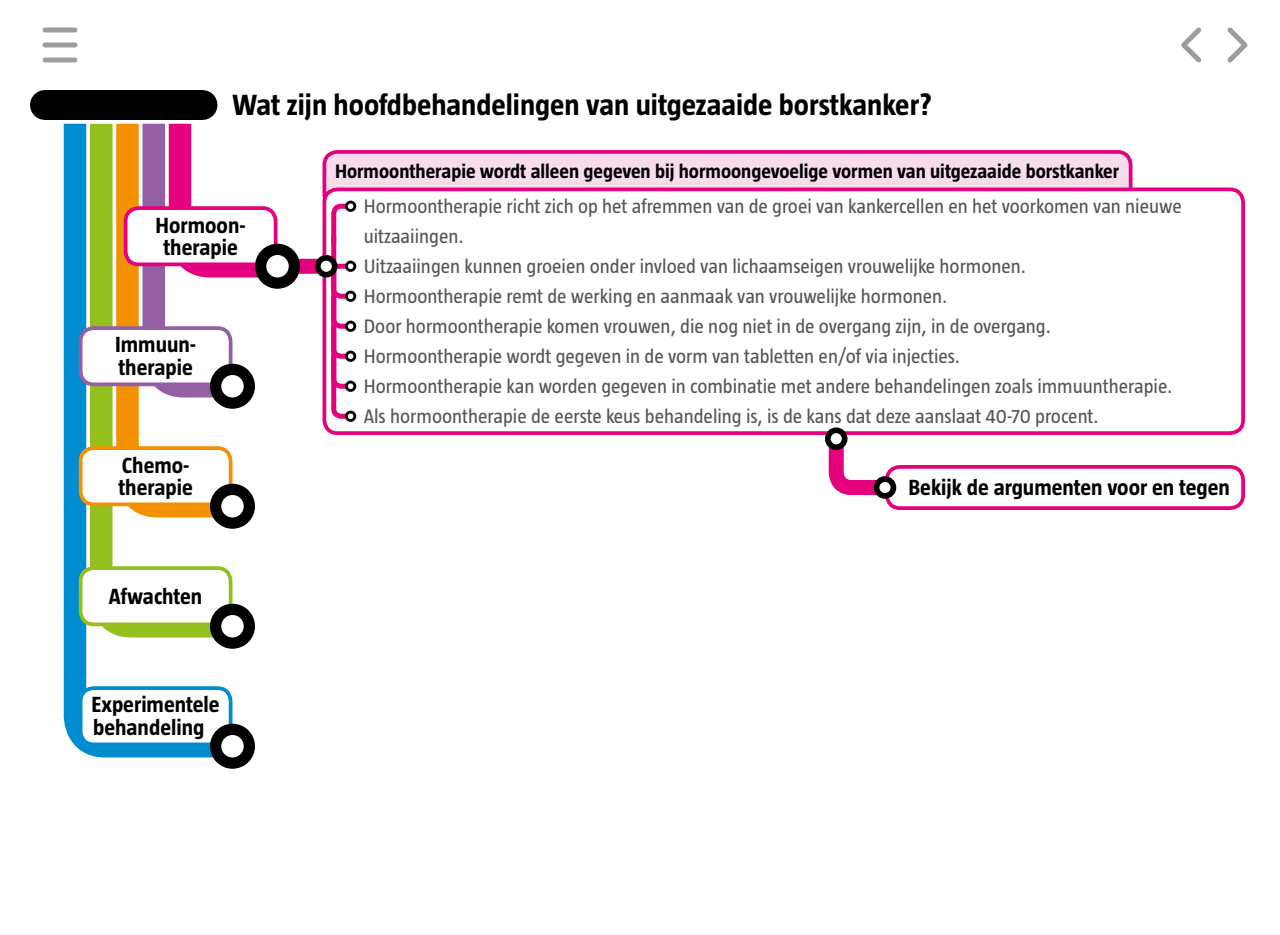
<style>
.page{position:relative;width:1280px;height:935px;background:#fff}
.page>*{position:absolute;margin:0;border:0;box-sizing:border-box;transform-origin:0 0}
.t1{font:700 30px "Taz";color:#000}
.argVoorTegen{font:700 22.5px/22.5px "Taz";color:#000}
.wijknaam{font:700 22.5px/22.5px "Taz";color:#000;text-align:center}
.argumentLL{font:20px/30px "Taz";color:#565655}
.argumentKopLL{font:700 20px "Taz";color:#000}
</style>
<div class="page">
<div style="left:45px;top:90px;width:157px;height:30px;background:#000"></div>
<svg style="left:63px;top:123px;width:192px;height:646px"></svg>
<svg style="left:79px;top:123px;width:176px;height:526px"></svg>
<svg style="left:131px;top:101px;width:169px;height:308px"></svg>
<div style="left:278px;top:259px;width:60px;height:15px;background:#e5007d"></div>
<svg style="left:825px;top:435px;width:70px;height:66px"></svg>
<div style="left:324px;top:152px;width:807px;height:56px;background:#f9dceb;border-radius:13px"></div>
<div style="left:322px;top:150px;width:810px;height:60px;border:4px solid #e5007d;border-radius:13px"></div>
<div style="left:324px;top:189px;width:919px;height:244px;background:#fff;border-radius:13px"></div>
<div style="left:322px;top:188px;width:923px;height:247px;border:4px solid #e5007d;border-radius:13px"></div>
<svg style="left:330px;top:201px;width:27px;height:220px"></svg>
<div style="left:334px;top:264px;width:18px;height:5px;background:#e5007d"></div>
<div style="left:318px;top:258px;width:17px;height:17px;background:#fff;border-radius:50%"></div>
<div style="left:315px;top:255px;width:23px;height:23px;border:6px solid #000;border-radius:50%"></div>
<div style="left:828px;top:430px;width:17px;height:17px;background:#fff;border-radius:50%"></div>
<div style="left:825px;top:428px;width:23px;height:22px;border:6px solid #000;border-radius:50%"></div>
<div style="left:346px;top:202px;width:9px;height:8px;background:#fff;border-radius:50%"></div>
<div style="left:345px;top:201px;width:11px;height:11px;border:3px solid #000;border-radius:50%"></div>
<div style="left:346px;top:262px;width:9px;height:8px;background:#fff;border-radius:50%"></div>
<div style="left:345px;top:261px;width:11px;height:11px;border:3px solid #000;border-radius:50%"></div>
<div style="left:346px;top:292px;width:9px;height:8px;background:#fff;border-radius:50%"></div>
<div style="left:345px;top:291px;width:11px;height:11px;border:3px solid #000;border-radius:50%"></div>
<div style="left:346px;top:322px;width:9px;height:8px;background:#fff;border-radius:50%"></div>
<div style="left:345px;top:321px;width:11px;height:11px;border:3px solid #000;border-radius:50%"></div>
<div style="left:346px;top:352px;width:9px;height:8px;background:#fff;border-radius:50%"></div>
<div style="left:345px;top:351px;width:11px;height:11px;border:3px solid #000;border-radius:50%"></div>
<div style="left:346px;top:382px;width:9px;height:8px;background:#fff;border-radius:50%"></div>
<div style="left:345px;top:381px;width:11px;height:11px;border:3px solid #000;border-radius:50%"></div>
<div style="left:346px;top:412px;width:9px;height:8px;background:#fff;border-radius:50%"></div>
<div style="left:345px;top:411px;width:11px;height:11px;border:3px solid #000;border-radius:50%"></div>
<hr style="left:45px;top:28px;width:30px;height:4px;background:#9c9c9c">
<div style="left:45px;top:42px;width:30px;height:6px;background:#9c9c9c"></div>
<hr style="left:45px;top:58px;width:30px;height:4px;background:#9c9c9c">
<svg style="left:1181px;top:27px;width:21px;height:36px"></svg>
<svg style="left:1227px;top:27px;width:21px;height:36px"></svg>
<div style="left:81px;top:448px;width:150px;height:56px;background:#fff;border-radius:13px"></div>
<div style="left:79px;top:446px;width:153px;height:60px;border:4px solid #f39100;border-radius:13px"></div>
<div style="left:81px;top:568px;width:150px;height:56px;background:#fff;border-radius:13px"></div>
<div style="left:79px;top:566px;width:153px;height:60px;border:4px solid #94c01e;border-radius:13px"></div>
<div style="left:81px;top:688px;width:150px;height:56px;background:#fff;border-radius:13px"></div>
<div style="left:79px;top:686px;width:153px;height:60px;border:4px solid #008cd0;border-radius:13px"></div>
<div style="left:81px;top:328px;width:150px;height:56px;background:#fff;border-radius:13px"></div>
<div style="left:79px;top:326px;width:153px;height:60px;border:4px solid #945fa4;border-radius:13px"></div>
<div style="left:126px;top:208px;width:150px;height:56px;background:#fff;border-radius:13px"></div>
<div style="left:124px;top:206px;width:154px;height:60px;border:4px solid #e5007d;border-radius:13px"></div>
<div style="left:887px;top:467px;width:356px;height:41px;background:#fff;border-radius:13px"></div>
<div style="left:885px;top:465px;width:360px;height:45px;border:4px solid #e5007d;border-radius:13px"></div>
<svg style="left:216px;top:489px;width:33px;height:34px"></svg>
<div style="left:210px;top:484px;width:45px;height:45px;border:11px solid #000;border-radius:50%"></div>
<svg style="left:216px;top:609px;width:33px;height:34px"></svg>
<div style="left:210px;top:604px;width:45px;height:45px;border:11px solid #000;border-radius:50%"></div>
<svg style="left:216px;top:729px;width:33px;height:34px"></svg>
<div style="left:210px;top:724px;width:45px;height:45px;border:11px solid #000;border-radius:50%"></div>
<svg style="left:216px;top:369px;width:33px;height:34px"></svg>
<div style="left:210px;top:364px;width:45px;height:45px;border:11px solid #000;border-radius:50%"></div>
<svg style="left:261px;top:249px;width:33px;height:34px"></svg>
<div style="left:255px;top:244px;width:45px;height:45px;border:11px solid #000;border-radius:50%"></div>
<div style="left:877px;top:479px;width:16px;height:17px;background:#fff;border-radius:50%"></div>
<div style="left:874px;top:476px;width:22px;height:23px;border:6px solid #000;border-radius:50%"></div>
<h1 class="t1" style="left:232px;top:88px;width:701px">Wat zijn hoofdbehandelingen van uitgezaaide borstkanker?</h1>
<p class="wijknaam" style="left:156px;top:213px;width:92px">Hormoon&shy;therapie</p>
<p class="argVoorTegen" style="left:115px;top:333px;width:82px">Immuun&shy;therapie</p>
<p class="argVoorTegen" style="left:118px;top:453px;width:76px">Chemo&shy;therapie</p>
<p class="argVoorTegen" style="left:109px;top:585px;width:95px">Afwachten</p>
<p class="argVoorTegen" style="left:92px;top:693px;width:129px">Experimentele behandeling</p>
<p class="argumentKopLL" style="left:335px;top:160px;width:786px">Hormoontherapie wordt alleen gegeven bij hormoongevoelige vormen van uitgezaaide borstkanker</p>
<p class="argumentLL" style="left:364px;top:191px;width:820px">Hormoontherapie richt zich op het afremmen van de groei van kankercellen en het voorkomen van nieuwe uitzaaiingen.</p>
<p class="argumentLL" style="left:364px;top:251px;width:664px">Uitzaaiingen kunnen groeien onder invloed van lichaamseigen vrouwelijke hormonen.</p>
<p class="argumentLL" style="left:364px;top:281px;width:585px">Hormoontherapie remt de werking en aanmaak van vrouwelijke hormonen.</p>
<p class="argumentLL" style="left:364px;top:311px;width:689px">Door hormoontherapie komen vrouwen, die nog niet in de overgang zijn, in de overgang.</p>
<p class="argumentLL" style="left:364px;top:341px;width:598px">Hormoontherapie wordt gegeven in de vorm van tabletten en/of via injecties.</p>
<p class="argumentLL" style="left:364px;top:371px;width:810px">Hormoontherapie kan worden gegeven in combinatie met andere behandelingen zoals immuuntherapie.</p>
<p class="argumentLL" style="left:364px;top:401px;width:737px">Als hormoontherapie de eerste keus behandeling is, is de kans dat deze aanslaat 40-70 procent.</p>
<p class="argVoorTegen" style="left:908px;top:476px;width:323px">Bekijk de argumenten voor en tegen</p>
</div>
